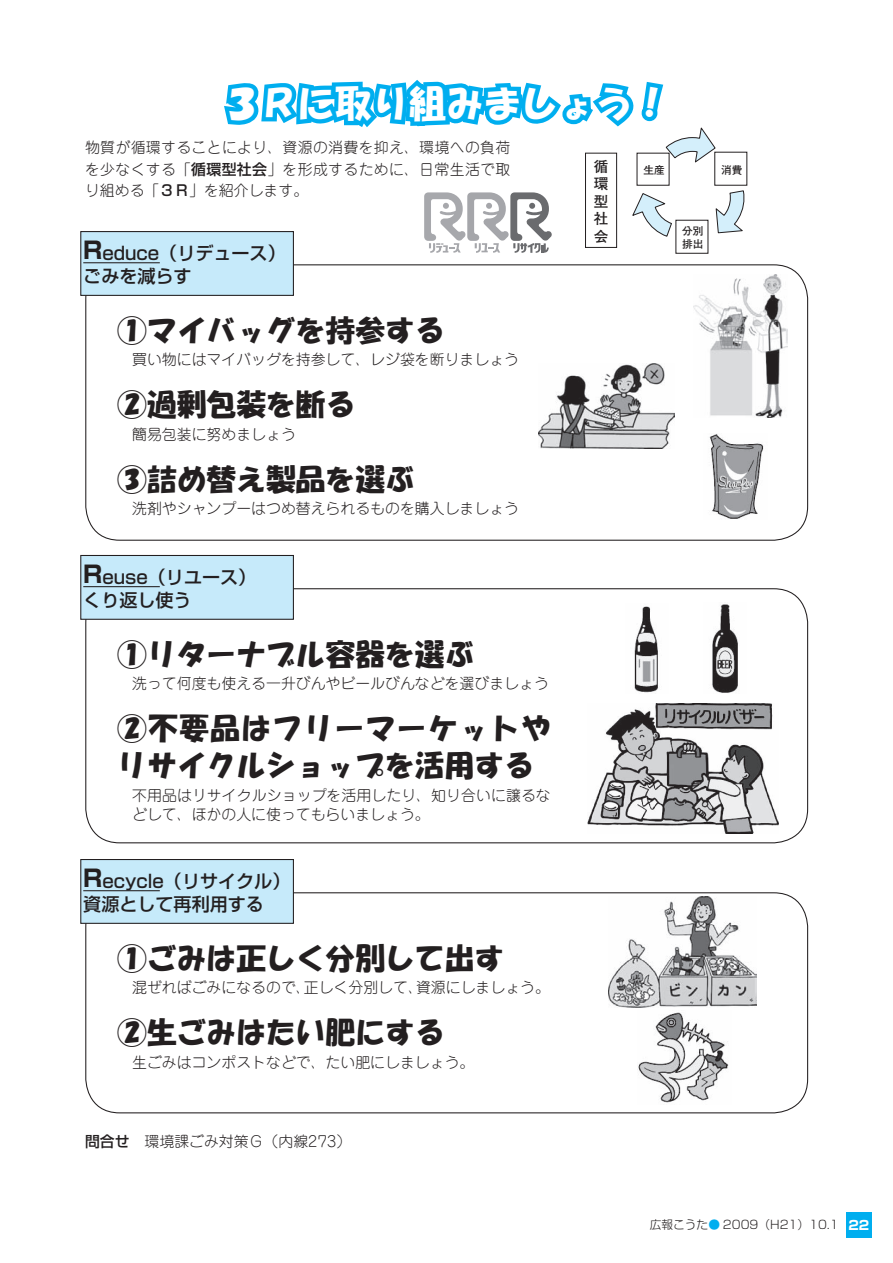
<style>
.page{position:relative;width:893px;height:1263px;background:#fff}
.page>*{position:absolute;margin:0;border:0;box-sizing:border-box;transform-origin:0 0}
.t1{font:37.2px "HG Soei Kakupoptai";color:#fff}
.t2{font:29.7px "HG Soei Kakupoptai";color:#231f20}
.t3{font:29.7px/37.2px "HG Soei Kakupoptai";letter-spacing:.02em;color:#231f20}
.t4{font:500 18px/22.8px "Shin Go Pro";color:#231f20}
.t5{font:300 14.85px/21.3px "Jun 101 Pro";color:#231f20;text-align:justify}
.t6{font:14.55px/17.5px "Futo Go B101 Pro Bold 90 msp RKSJ H";color:#231f20;text-align:justify}
.t7{font:300 11.7px "Shin Go Pro";color:#231f20}
.t8{font:10.65px/13.6px "Futo Go B101 Pro Bold 90 msp RKSJ H";color:#231f20}
.s1{font-family:"Shin Go Pro";font-weight:500}
.s2{font-weight:700;font-size:23.4px}
.s3{color:#00aeef}
.s4{font-weight:700;font-size:12.75px;color:#fff}
</style>
<div class="page">
<svg style="left:224px;top:80px;width:492px;height:84px"></svg>
<svg style="left:715px;top:190px;width:30px;height:44px"></svg>
<svg style="left:632px;top:193px;width:40px;height:44px"></svg>
<div style="left:585px;top:153px;width:32px;height:95px;border:1px solid #231f20"></div>
<div style="left:80px;top:231px;width:214px;height:65px;background:#c6eafa;border:1px solid #231f20"></div>
<hr style="left:83px;top:262px;width:77px;height:1px;background:#231f20">
<div style="left:80px;top:859px;width:214px;height:65px;background:#c6eafa;border:1px solid #231f20"></div>
<hr style="left:83px;top:890px;width:77px;height:1px;background:#231f20">
<div style="left:80px;top:555px;width:214px;height:65px;background:#c6eafa;border:1px solid #231f20"></div>
<hr style="left:83px;top:586px;width:77px;height:1px;background:#231f20">
<img style="left:694px;top:275px;width:93px;height:142px">
<img style="left:539px;top:364px;width:136px;height:84px">
<img style="left:709px;top:434px;width:55px;height:85px">
<img style="left:634px;top:606px;width:24px;height:87px">
<img style="left:712px;top:604px;width:26px;height:89px">
<img style="left:587px;top:703px;width:192px;height:130px">
<img style="left:608px;top:896px;width:149px;height:111px">
<img style="left:638px;top:1012px;width:91px;height:91px">
<svg style="left:424px;top:192px;width:128px;height:61px"></svg>
<div style="left:846px;top:1212px;width:26px;height:25px;background:#00aeef"></div>
<h1 class="t1" style="left:223px;top:85px;width:448px">３Ｒに取り組みましょう！</h1>
<p class="t5" style="left:85px;top:135px;width:427px">物質が循環することにより、資源の消費を抑え、環境への負荷を少なくする「<span class="s1">循環型社会</span>」を形成するために、日常生活で取り組める「<span class="s1">３Ｒ</span>」を紹介します。</p>
<p class="t6" style="left:594px;top:156px;width:16px">循環型社会</p>
<p class="t8" style="left:643px;top:162px;width:23px">生産</p>
<p class="t8" style="left:721px;top:161px;width:23px">消費</p>
<p class="t8" style="left:682px;top:223px;width:23px">分別排出</p>
<p class="t4" style="left:83px;top:240px;width:204px"><span class="s2">R</span>educe（リデュース）ごみを減らす</p>
<h2 class="t2" style="left:117px;top:315px;width:329px">①マイバッグを持参する</h2>
<p class="t5" style="left:132px;top:347px;width:388px">買い物にはマイバッグを持参して、レジ袋を断りましょう</p>
<h2 class="t2" style="left:117px;top:389px;width:240px">②過剰包装を断る</h2>
<p class="t5" style="left:132px;top:422px;width:165px">簡易包装に努めましょう</p>
<h2 class="t2" style="left:117px;top:464px;width:299px">③詰め替え製品を選ぶ</h2>
<p class="t5" style="left:132px;top:496px;width:388px">洗剤やシャンプーはつめ替えられるものを購入しましょう</p>
<p class="t4" style="left:83px;top:564px;width:175px"><span class="s2">R</span>euse（リユース）くり返し使う</p>
<h2 class="t2" style="left:117px;top:639px;width:359px">①リターナブル容器を選ぶ</h2>
<p class="t5" style="left:132px;top:671px;width:418px">洗って何度も使える一升びんやビールびんなどを選びましょう</p>
<h2 class="t3" style="left:117px;top:710px;width:435px">②不要品はフリーマーケットやリサイクルショップを活用する</h2>
<p class="t5" style="left:132px;top:784px;width:420px;line-height:19.2px">不用品はリサイクルショップを活用したり、知り合いに譲るなどして、ほかの人に使ってもらいましょう。</p>
<p class="t4" style="left:83px;top:868px;width:209px"><span class="s2">R</span>ecycle（リサイクル）資源として再利用する</p>
<h2 class="t2" style="left:117px;top:943px;width:388px">①ごみは正しく分別して出す</h2>
<p class="t5" style="left:132px;top:975px;width:419px">混ぜればごみになるので、正しく分別して、資源にしましょう。</p>
<h2 class="t2" style="left:117px;top:1017px;width:329px">②生ごみはたい肥にする</h2>
<p class="t5" style="left:132px;top:1050px;width:344px">生ごみはコンポストなどで、たい肥にしましょう。</p>
<p class="t5" style="left:85px;top:1129px;width:268px"><span class="s1">問合せ</span>　環境課ごみ対策Ｇ（内線273）</p>
<p class="t7" style="left:650px;top:1215px;width:221px">広報こうた<span class="s3">●</span> 2009（H21）10.1 <span class="s4">22</span></p>
</div>
